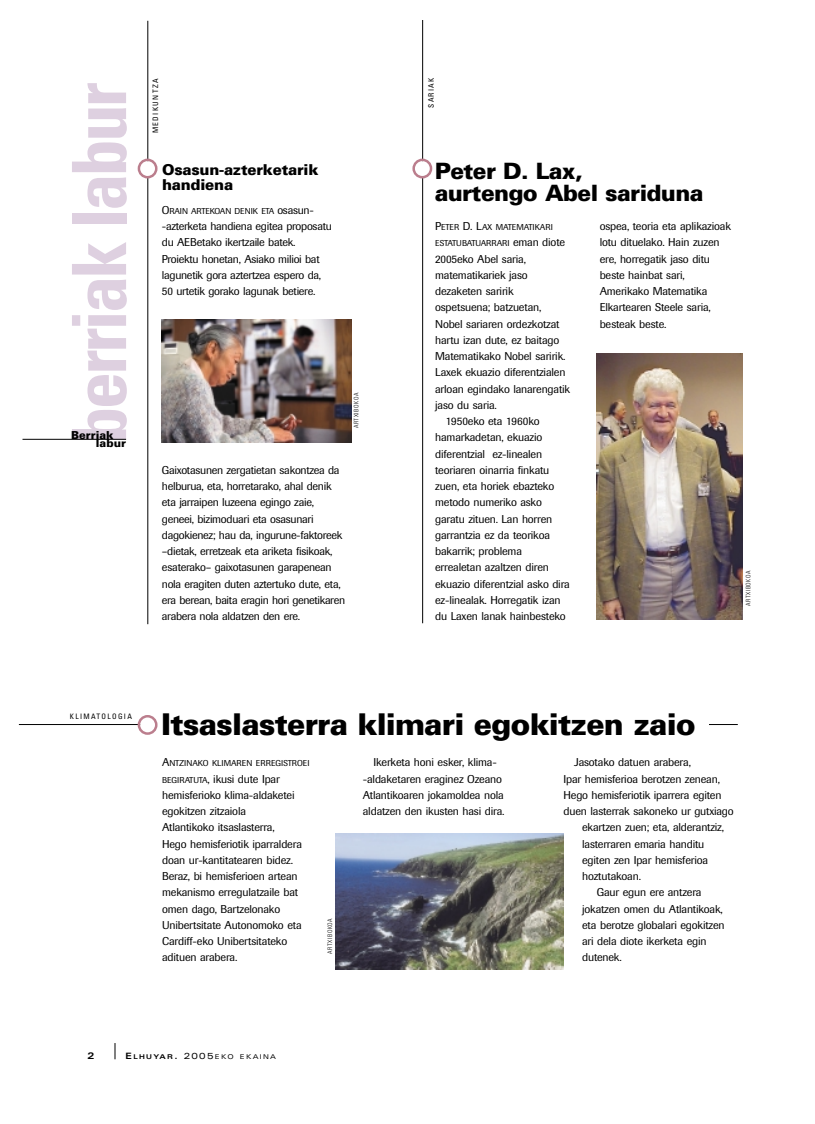
<style>
.page{position:relative;width:815px;height:1124px;background:#fff}
.page>*{position:absolute;margin:0;border:0;box-sizing:border-box;transform-origin:0 0}
.t1{font:700 condensed 75px "Univers";letter-spacing:-.04em;color:#ded0e0}
.t2{font:900 30px "Univers";letter-spacing:-.025em;color:#000}
.t3{font:900 22.5px/22.5px "Univers";letter-spacing:-.025em;color:#000}
.t4{font:900 15px/15px "Univers";letter-spacing:-.015em;color:#000}
.t5{font:11.25px/16.2px "Imago";letter-spacing:-.015em;color:#000}
.t6{font:900 11px/8.1px "Univers";color:#000}
.t7{font:700 expanded 9.38px "Univers";color:#000}
.t8{font:8.5px/16.2px "Imago";color:#000}
.t9{font:condensed 7.5px "Univers";letter-spacing:.18em;color:#000}
.t10{font:expanded 6.5px "Univers";letter-spacing:.2em;color:#000}
.t11{font:300 condensed 6.25px "Univers";letter-spacing:.09em;color:#000}
.s1{font-size:11.25px}
.s2{font-size:8.5px}
.s3{font-weight:700;font-size:8.75px}
.s4{font-weight:700}
.s5{font-size:8.75px}
</style>
<div class="page">
<hr style="left:22px;top:439px;width:104px;height:1px;background:#000">
<hr style="left:422px;top:20px;width:1px;height:603px;background:#000">
<div style="left:415px;top:161px;width:15px;height:15px;background:#fff;border-radius:50%"></div>
<div style="left:412px;top:159px;width:20px;height:19px;border:2px solid #bb7e8d;border-radius:50%"></div>
<svg style="left:115px;top:1043px;width:1px;height:16px"></svg>
<hr style="left:148px;top:21px;width:1px;height:603px;background:#000">
<div style="left:140px;top:161px;width:15px;height:15px;background:#fff;border-radius:50%"></div>
<div style="left:138px;top:159px;width:20px;height:19px;border:2px solid #bb7e8d;border-radius:50%"></div>
<hr style="left:19px;top:724px;width:719px;height:1px;background:#000">
<div style="left:147px;top:713px;width:562px;height:36px;background:#fff"></div>
<img style="left:335px;top:834px;width:228px;height:135px">
<img style="left:162px;top:320px;width:189px;height:122px">
<img style="left:596px;top:354px;width:147px;height:266px">
<div style="left:140px;top:717px;width:15px;height:15px;background:#fff;border-radius:50%"></div>
<div style="left:138px;top:715px;width:20px;height:20px;border:2px solid #bb7e8d;border-radius:50%"></div>
<h1 class="t1" style="left:72px;top:444px;width:363px;rotate:-90deg">berriak labur</h1>
<p class="t6" style="left:96px;top:432px;width:32px;text-indent:-25px">Berriak labur</p>
<p class="t9" style="left:153px;top:133px;width:56px;rotate:-90deg">MEDIKUNTZA</p>
<h3 class="t4" style="left:162px;top:164px;width:158px">Osasun-azterketarik handiena</h3>
<p class="t8" style="left:162px;top:204px;width:154px"><span class="s1">O</span>RAIN ARTEKOAN DENIK ETA <span class="s1">osasun-</span></p>
<p class="t5" style="left:162px;top:219px;width:171px">-azterketa handiena egitea proposatu du AEBetako ikertzaile batek.<br>Proiektu honetan, Asiako milioi bat lagunetik gora aztertzea espero da, 50 urtetik gorako lagunak betiere.</p>
<p class="t11" style="left:354px;top:428px;width:37px;rotate:-90deg">ARTXIBOKOA</p>
<p class="t5" style="left:162px;top:463px;width:185px">Gaixotasunen zergatietan sakontzea da helburua, eta, horretarako, ahal denik eta jarraipen luzeena egingo zaie, geneei, bizimoduari eta osasunari dagokienez; hau da, ingurune-faktoreek –dietak, erretzeak eta ariketa fisikoak, esaterako– gaixotasunen garapenean nola eragiten duten aztertuko dute, eta, era berean, baita eragin hori genetikaren arabera nola aldatzen den ere.</p>
<p class="t9" style="left:429px;top:108px;width:32px;rotate:-90deg">SARIAK</p>
<h3 class="t3" style="left:435px;top:162px;width:270px">Peter D. Lax,<br>aurtengo Abel sariduna</h3>
<p class="t8" style="left:435px;top:220px;width:131px"><span class="s1">P</span>ETER <span class="s1">D. L</span>AX MATEMATIKARI<br>ESTATUBATUARRARI <span class="s1">eman diote</span></p>
<p class="t5" style="left:435px;top:252px;width:92px">2005eko Abel saria,</p>
<p class="t5" style="left:435px;top:268px;width:94px">matematikariek jaso</p>
<p class="t5" style="left:435px;top:284px;width:80px">dezaketen saririk</p>
<p class="t5" style="left:435px;top:300px;width:108px">ospetsuena; batzuetan,</p>
<p class="t5" style="left:435px;top:317px;width:126px">Nobel sariaren ordezkotzat</p>
<p class="t5" style="left:435px;top:333px;width:126px">hartu izan dute, ez baitago</p>
<p class="t5" style="left:435px;top:349px;width:132px">Matematikako Nobel saririk.</p>
<p class="t5" style="left:435px;top:365px;width:132px">Laxek ekuazio diferentzialen</p>
<p class="t5" style="left:435px;top:382px;width:136px">arloan egindako lanarengatik</p>
<p class="t5" style="left:435px;top:398px;width:63px">jaso du saria.</p>
<p class="t5" style="left:446px;top:414px;width:95px">1950eko eta 1960ko</p>
<p class="t5" style="left:435px;top:430px;width:109px">hamarkadetan, ekuazio</p>
<p class="t5" style="left:435px;top:447px;width:108px">diferentzial ez-linealen</p>
<p class="t5" style="left:435px;top:463px;width:116px">teoriaren oinarria finkatu</p>
<p class="t5" style="left:435px;top:479px;width:121px">zuen, eta horiek ebazteko</p>
<p class="t5" style="left:435px;top:495px;width:108px">metodo numeriko asko</p>
<p class="t5" style="left:435px;top:512px;width:119px">garatu zituen. Lan horren</p>
<p class="t5" style="left:435px;top:528px;width:116px">garrantzia ez da teorikoa</p>
<p class="t5" style="left:435px;top:544px;width:88px">bakarrik; problema</p>
<p class="t5" style="left:435px;top:560px;width:115px">errealetan azaltzen diren</p>
<p class="t5" style="left:435px;top:577px;width:136px">ekuazio diferentzial asko dira</p>
<p class="t5" style="left:435px;top:593px;width:127px">ez-linealak. Horregatik izan</p>
<p class="t5" style="left:435px;top:609px;width:132px">du Laxen lanak hainbesteko</p>
<p class="t5" style="left:600px;top:219px;width:133px">ospea, teoria eta aplikazioak lotu dituelako. Hain zuzen ere, horregatik jaso ditu beste hainbat sari,<br>Amerikako Matematika<br>Elkartearen Steele saria, besteak beste.</p>
<p class="t11" style="left:746px;top:606px;width:37px;rotate:-90deg">ARTXIBOKOA</p>
<p class="t9" style="left:70px;top:714px;width:64px">KLIMATOLOGIA</p>
<h2 class="t2" style="left:161px;top:713px;width:536px">Itsaslasterra klimari egokitzen zaio</h2>
<p class="t8" style="left:162px;top:756px;width:149px"><span class="s1">A</span>NTZINAKO KLIMAREN ERREGISTROEI</p>
<p class="t5" style="left:162px;top:772px;width:141px"><span class="s2">BEGIRATUTA</span>, ikusi dute Ipar hemisferioko klima-aldaketei egokitzen zitzaiola<br>Atlantikoko itsaslasterra,<br>Hego hemisferiotik iparraldera doan ur-kantitatearen bidez.<br>Beraz, bi hemisferioen artean mekanismo erregulatzaile bat omen dago, Bartzelonako<br>Unibertsitate Autonomoko eta<br>Cardiff-eko Unibertsitateko adituen arabera.</p>
<p class="t5" style="left:363px;top:755px;width:143px;text-align:center">Ikerketa honi esker, klima--aldaketaren eraginez Ozeano<br>Atlantikoaren jokamoldea nola aldatzen den ikusten hasi dira.</p>
<p class="t5" style="left:574px;top:755px;width:118px">Jasotako datuen arabera,</p>
<p class="t5" style="left:564px;top:772px;width:158px">Ipar hemisferioa berotzen zenean,</p>
<p class="t5" style="left:564px;top:788px;width:159px">Hego hemisferiotik iparrera egiten</p>
<p class="t5" style="left:564px;top:804px;width:172px">duen lasterrak sakoneko ur gutxiago</p>
<p class="t5" style="left:582px;top:820px;width:144px">ekartzen zuen; eta, alderantziz,</p>
<p class="t5" style="left:582px;top:837px;width:124px">lasterraren emaria handitu</p>
<p class="t5" style="left:582px;top:853px;width:128px">egiten zen Ipar hemisferioa</p>
<p class="t5" style="left:582px;top:869px;width:60px">hoztutakoan.</p>
<p class="t5" style="left:597px;top:885px;width:106px">Gaur egun ere antzera</p>
<p class="t5" style="left:582px;top:902px;width:142px">jokatzen omen du Atlantikoak,</p>
<p class="t5" style="left:582px;top:918px;width:144px">eta berotze globalari egokitzen</p>
<p class="t5" style="left:582px;top:934px;width:126px">ari dela diote ikerketa egin</p>
<p class="t5" style="left:582px;top:950px;width:41px">dutenek.</p>
<p class="t11" style="left:328px;top:953px;width:37px;rotate:-90deg">ARTXIBOKOA</p>
<p class="t7" style="left:87px;top:1052px;width:8px">2</p>
<p class="t10" style="left:126px;top:1054px;width:152px"><span class="s3">E</span><span class="s4">LHUYAR</span><span class="s3">.</span> <span class="s5">2005</span>EKO EKAINA</p>
</div>
